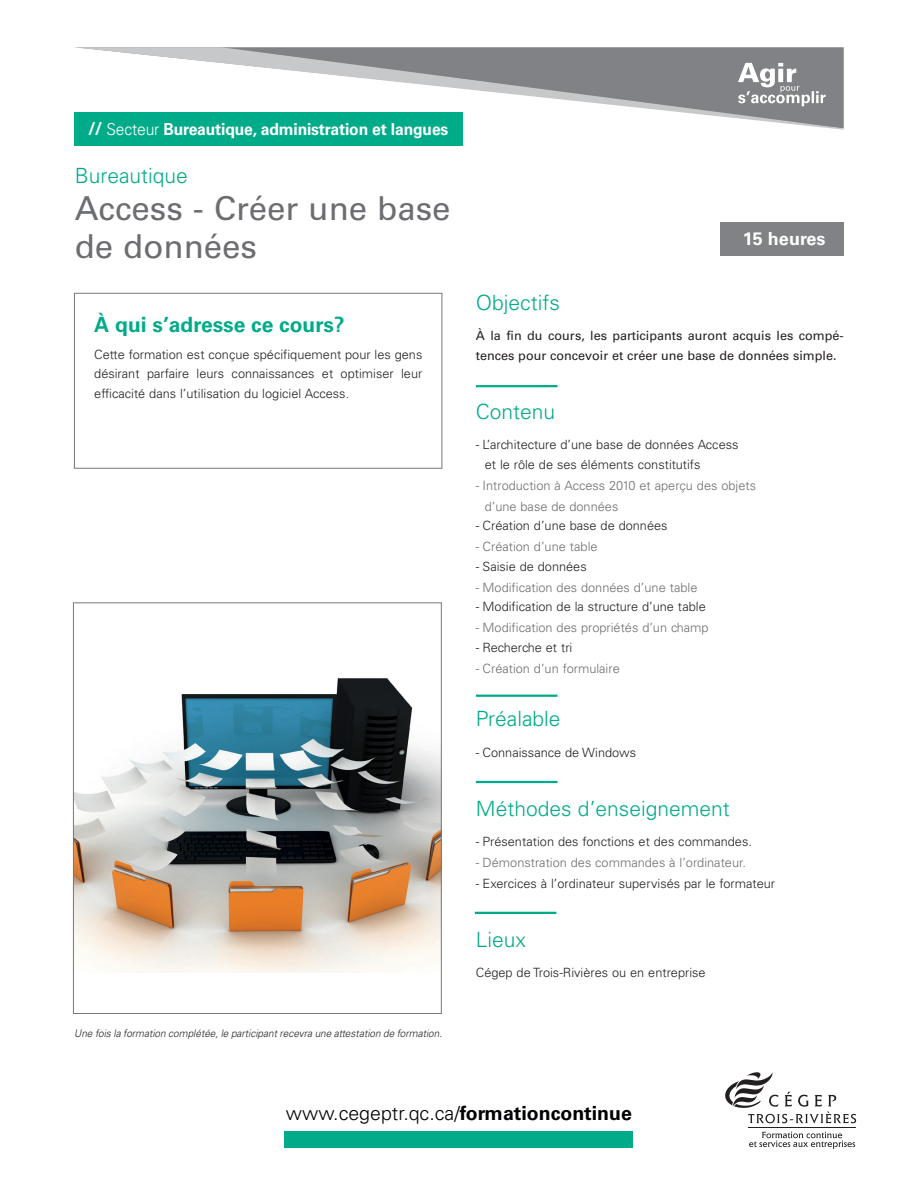
<style>
.page{position:relative;width:918px;height:1188px;background:#fff}
.page>*{position:absolute;margin:0;border:0;box-sizing:border-box;transform-origin:0 0}
.t1{font:33px/37.5px "Univers LT Std";color:#6c6d70}
.t2{font:300 21px "Univers LT Std";color:#00ab89}
.t3{font:700 21px "Univers LT Std";color:#00ab89}
.t4{font:300 19.5px "Univers LT Std";color:#000103}
.t5{font:700 18px "Univers LT Std";color:#fff}
.t6{font:700 16.5px "Univers LT Std";letter-spacing:-.01em;color:#fff;scale:.95 1}
.t7{font:300 12.75px/19.5px "Univers LT Std";color:#231f20}
.t8{font:300 12.75px/21px "Univers LT Std";color:#6c6d70}
.t9{font:12.75px/19.5px "Univers LT Std";color:#231f20}
.t10{font:italic 300 10.5px "Univers LT Std";color:#231f20;scale:.95 1}
.s1{font-size:18px}
.s2{font-weight:300}
.s3{font-weight:700}
</style>
<div class="page">
<div style="left:285px;top:1131px;width:348px;height:17px;background:#00ab89"></div>
<hr style="left:748px;top:1128px;width:108px;height:1px;background:#231f20">
<svg style="left:725px;top:1072px;width:131px;height:52px"></svg>
<svg style="left:749px;top:1132px;width:106px;height:17px"></svg>
<svg style="left:75px;top:47px;width:769px;height:83px"></svg>
<div style="left:74px;top:112px;width:388px;height:33px;background:#00ab89"></div>
<svg style="left:738px;top:63px;width:88px;height:43px"></svg>
<div style="left:721px;top:222px;width:123px;height:34px;background:#808285"></div>
<img style="left:75px;top:678px;width:365px;height:295px">
<div style="left:73px;top:603px;width:369px;height:411px;border:1px solid #76787b"></div>
<div style="left:74px;top:293px;width:368px;height:175px;border:1px solid #76787b"></div>
<hr style="left:476px;top:385px;width:81px;height:2px;background:#00ab89">
<hr style="left:476px;top:695px;width:81px;height:2px;background:#00ab89">
<hr style="left:476px;top:781px;width:81px;height:2px;background:#00ab89">
<hr style="left:475px;top:912px;width:81px;height:2px;background:#00ab89">
<p class="t6" style="left:88px;top:120px;width:381px"><span class="s1">//</span> <span class="s2">Secteur</span> Bureautique, administration et langues</p>
<h2 class="t2" style="left:75px;top:163px;width:115px">Bureautique</h2>
<h1 class="t1" style="left:75px;top:190px;width:377px">Access - Créer une base de données</h1>
<h2 class="t3" style="left:94px;top:313px;width:252px">À qui s’adresse ce cours?</h2>
<p class="t7" style="left:94px;top:344px;width:330px;text-align:justify">Cette formation est conçue spécifiquement pour les gens désirant parfaire leurs connaissances et optimiser leur efficacité dans l’utilisation du logiciel Access.</p>
<p class="t10" style="left:74px;top:1027px;width:389px">Une fois la formation complétée, le participant recevra une attestation de formation.</p>
<h3 class="t5" style="left:743px;top:228px;width:84px">15 heures</h3>
<h2 class="t2" style="left:476px;top:290px;width:85px">Objectifs</h2>
<p class="t9" style="left:476px;top:326px;width:369px">À la fin du cours, les participants auront acquis les compé&shy;tences pour concevoir et créer une base de données simple.</p>
<h2 class="t2" style="left:476px;top:399px;width:81px">Contenu</h2>
<p class="t7" style="left:485px;top:435px;width:255px;text-indent:-9px">- L’architecture d’une base de données Access et le rôle de ses éléments constitutifs</p>
<p class="t8" style="left:485px;top:475px;width:273px;text-indent:-9px">- Introduction à Access 2010 et aperçu des objets d’une base de données</p>
<p class="t7" style="left:476px;top:516px;width:193px">- Création d’une base de données</p>
<p class="t8" style="left:476px;top:536px;width:123px">- Création d’une table</p>
<p class="t7" style="left:476px;top:557px;width:112px">- Saisie de données</p>
<p class="t8" style="left:476px;top:577px;width:223px">- Modification des données d’une table</p>
<p class="t7" style="left:476px;top:597px;width:231px">- Modification de la structure d’une table</p>
<p class="t8" style="left:476px;top:617px;width:234px">- Modification des propriétés d’un champ</p>
<p class="t7" style="left:476px;top:638px;width:98px">- Recherche et tri</p>
<p class="t8" style="left:476px;top:658px;width:145px">- Création d’un formulaire</p>
<h2 class="t2" style="left:476px;top:706px;width:86px">Préalable</h2>
<p class="t7" style="left:476px;top:742px;width:162px">- Connaissance de Windows</p>
<h2 class="t2" style="left:476px;top:795px;width:255px">Méthodes d’enseignement</h2>
<p class="t7" style="left:476px;top:832px;width:278px">- Présentation des fonctions et des commandes.</p>
<p class="t8" style="left:476px;top:852px;width:272px">- Démonstration des commandes à l’ordinateur.</p>
<p class="t7" style="left:476px;top:874px;width:301px">- Exercices à l’ordinateur supervisés par le formateur</p>
<h2 class="t2" style="left:476px;top:927px;width:52px">Lieux</h2>
<p class="t7" style="left:476px;top:963px;width:231px">Cégep de Trois-Rivières ou en entreprise</p>
<h3 class="t4" style="left:286px;top:1102px;width:348px">www.cegeptr.qc.ca/<span class="s3">formationcontinue</span></h3>
</div>
